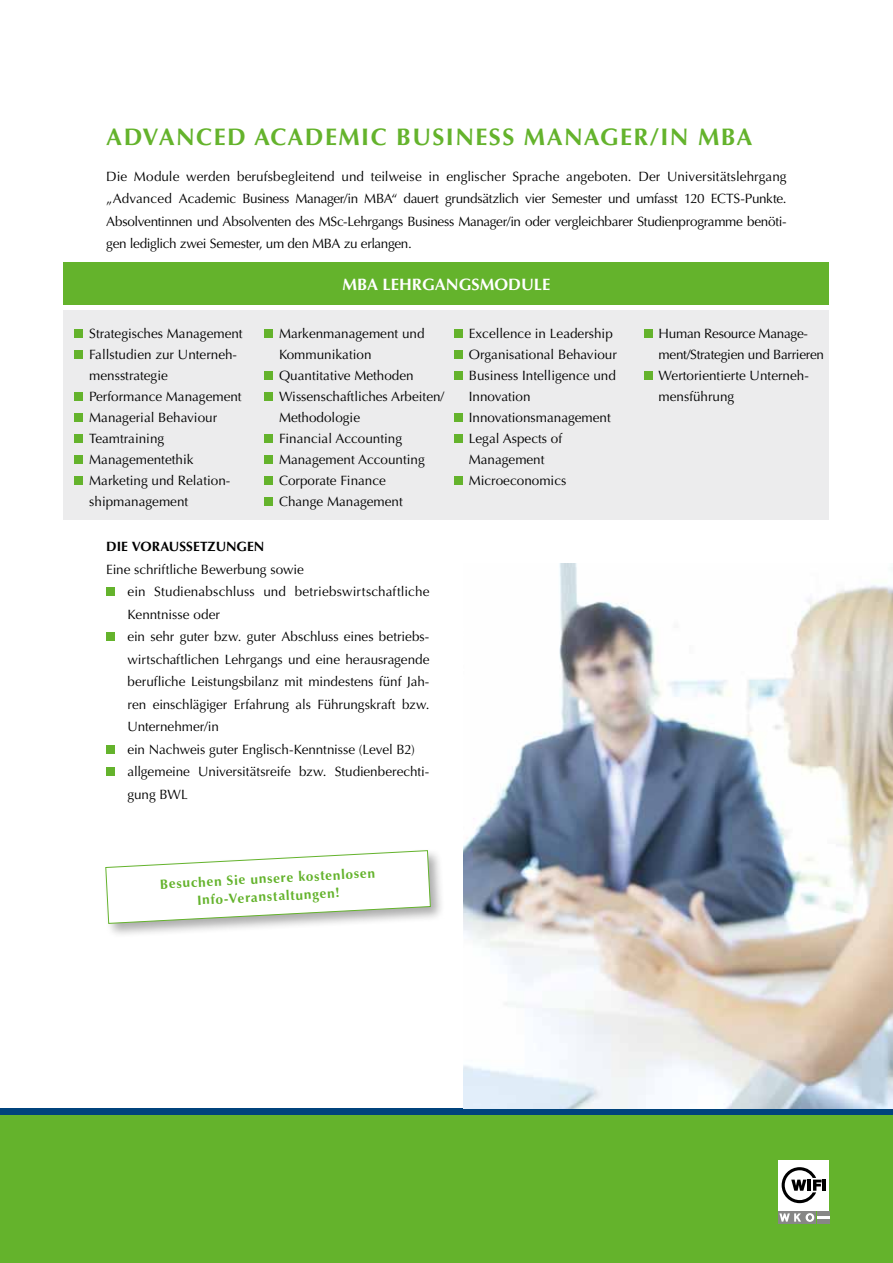
<style>
.page{position:relative;width:893px;height:1263px;background:#fff}
.page>*{position:absolute;margin:0;border:0;box-sizing:border-box;transform-origin:0 0}
.t1{font:700 24px "Optima LT Std";letter-spacing:.06em;color:#64b32c}
.t2{font:700 16.5px "Optima LT Std";color:#fff}
.t3{font:13.5px/21px "Optima LT Std";color:#000}
.t4{font:13.5px/21px "Optima LT Std";letter-spacing:-.02em;color:#000}
.t5{font:700 13.5px/18px "Optima LT Std";color:#64b32c;text-align:center}
.t6{font:700 13.5px "Optima LT Std";color:#000}
</style>
<div class="page">
<div style="left:106px;top:587px;width:9px;height:9px;background:#64b32c"></div>
<div style="left:106px;top:632px;width:9px;height:9px;background:#64b32c"></div>
<div style="left:106px;top:745px;width:9px;height:9px;background:#64b32c"></div>
<div style="left:106px;top:767px;width:9px;height:9px;background:#64b32c"></div>
<div style="left:0;top:1111px;width:893px;height:152px;background:#64b32c"></div>
<div style="left:779px;top:1160px;width:50px;height:50px;background:#fff"></div>
<svg style="left:817px;top:1215px;width:12px;height:4px"></svg>
<div style="left:804px;top:1211px;width:12px;height:13px;background:#878786"></div>
<div style="left:791px;top:1211px;width:12px;height:13px;background:#878786"></div>
<div style="left:779px;top:1211px;width:12px;height:13px;background:#878786"></div>
<hr style="left:817px;top:1211px;width:12px;height:4px;background:#878786">
<div style="left:817px;top:1219px;width:12px;height:5px;background:#878786"></div>
<svg style="left:782px;top:1167px;width:44px;height:36px"></svg>
<svg style="left:779px;top:1213px;width:35px;height:9px"></svg>
<div style="left:0;top:1108px;width:893px;height:7px;background:#00437c"></div>
<div style="left:64px;top:262px;width:765px;height:43px;background:#64b32c"></div>
<div style="left:64px;top:311px;width:765px;height:209px;background:#ececed"></div>
<div style="left:74px;top:329px;width:9px;height:8px;background:#64b32c"></div>
<div style="left:74px;top:350px;width:9px;height:8px;background:#64b32c"></div>
<div style="left:74px;top:392px;width:9px;height:8px;background:#64b32c"></div>
<div style="left:74px;top:413px;width:9px;height:8px;background:#64b32c"></div>
<div style="left:74px;top:434px;width:9px;height:8px;background:#64b32c"></div>
<div style="left:74px;top:455px;width:9px;height:8px;background:#64b32c"></div>
<div style="left:74px;top:476px;width:9px;height:8px;background:#64b32c"></div>
<div style="left:264px;top:329px;width:9px;height:8px;background:#64b32c"></div>
<div style="left:264px;top:371px;width:9px;height:8px;background:#64b32c"></div>
<div style="left:264px;top:392px;width:9px;height:8px;background:#64b32c"></div>
<div style="left:264px;top:434px;width:9px;height:8px;background:#64b32c"></div>
<div style="left:264px;top:455px;width:9px;height:8px;background:#64b32c"></div>
<div style="left:264px;top:476px;width:9px;height:8px;background:#64b32c"></div>
<div style="left:264px;top:497px;width:9px;height:8px;background:#64b32c"></div>
<div style="left:454px;top:329px;width:9px;height:8px;background:#64b32c"></div>
<div style="left:454px;top:350px;width:9px;height:8px;background:#64b32c"></div>
<div style="left:454px;top:371px;width:9px;height:8px;background:#64b32c"></div>
<div style="left:454px;top:413px;width:9px;height:8px;background:#64b32c"></div>
<div style="left:454px;top:434px;width:9px;height:8px;background:#64b32c"></div>
<div style="left:454px;top:476px;width:9px;height:8px;background:#64b32c"></div>
<div style="left:644px;top:329px;width:8px;height:8px;background:#64b32c"></div>
<div style="left:644px;top:371px;width:8px;height:8px;background:#64b32c"></div>
<img style="left:463px;top:564px;width:430px;height:544px">
<div style="left:102px;top:847px;width:343px;height:91px;background:#000;opacity:.33"></div>
<svg style="left:105px;top:850px;width:326px;height:74px"></svg>
<h1 class="t1" style="left:106px;top:123px;width:648px">ADVANCED ACADEMIC BUSINESS MANAGER/IN MBA</h1>
<p class="t3" style="left:106px;top:165px;width:682px;line-height:22.5px;text-align:justify">Die Module werden berufsbegleitend und teilweise in englischer Sprache angeboten. Der Universitätslehrgang „Advanced Academic Business Manager/in MBA“ dauert grundsätzlich vier Semester und umfasst 120 ECTS-Punkte.<br>Absolventinnen und Absolventen des MSc-Lehrgangs Business Manager/in oder vergleichbarer Studienprogramme benöti&shy;gen lediglich zwei Semester, um den MBA zu erlangen.</p>
<p class="t2" style="left:343px;top:275px;width:209px">MBA LEHRGANGSMODULE</p>
<p class="t3" style="left:89px;top:323px;width:155px">Strategisches Management<br>Fallstudien zur Unterneh&shy;mensstrategie<br>Performance Management<br>Managerial Behaviour<br>Teamtraining<br>Managementethik<br>Marketing und Relation&shy;shipmanagement</p>
<p class="t3" style="left:279px;top:323px;width:167px">Markenmanagement und<br>Kommunikation<br>Quantitative Methoden<br>Wissenschaftliches Arbeiten/<br>Methodologie<br>Financial Accounting<br>Management Accounting<br>Corporate Finance<br>Change Management</p>
<p class="t3" style="left:469px;top:323px;width:150px">Excellence in Leadership<br>Organisational Behaviour<br>Business Intelligence und<br>Innovation<br>Innovationsmanagement<br>Legal Aspects of<br>Management<br>Microeconomics</p>
<p class="t4" style="left:659px;top:323px;width:167px">Human Resource Manage&shy;ment/Strategien und Barrieren<br>Wertorientierte Unterneh&shy;mensführung</p>
<p class="t6" style="left:106px;top:539px;width:160px">DIE VORAUSSETZUNGEN</p>
<p class="t3" style="left:128px;top:558px;width:303px;line-height:22.5px;text-indent:-21px">Eine schriftliche Bewerbung sowie<br>ein Studienabschluss und betriebswirtschaftliche Kenntnisse oder<br>ein sehr guter bzw. guter Abschluss eines betriebs&shy;wirtschaftlichen Lehrgangs und eine herausragende berufliche Leistungsbilanz mit mindestens fünf Jah&shy;ren einschlägiger Erfahrung als Führungskraft bzw.<br>Unternehmer/in<br>ein Nachweis guter Englisch-Kenntnisse (Level B2) allgemeine Universitätsreife bzw. Studienberechti&shy;gung BWL</p>
<p class="t5" style="left:159px;top:875px;width:217px;rotate:-3deg">Besuchen Sie unsere kostenlosen<br>Info-Veranstaltungen!</p>
</div>
